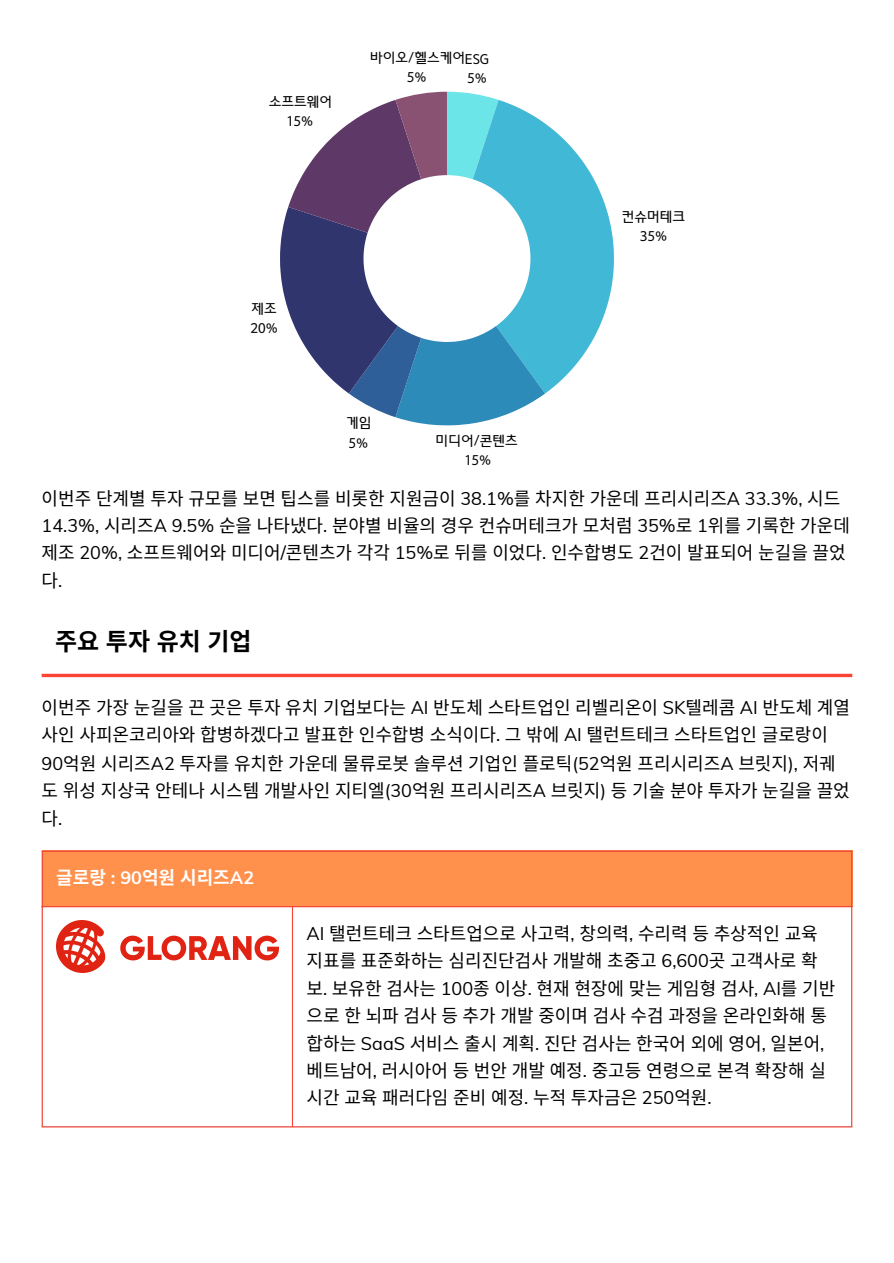
<style>
.page{position:relative;width:894px;height:1263px;background:#fff}
.page>*{position:absolute;margin:0;border:0;box-sizing:border-box;transform-origin:0 0}
.t1{font:700 24px "Noto Sans CJ Ksc";color:#000}
.t2{font:18px/27.5px "Noto Sans CJ Ksc";color:#000}
.t3{font:700 18px "Noto Sans CJ Ksc";color:#fff}
.t4{font:13.5px "OT Didim Gothic M";color:#000}
.s1{font-family:"Muli"}
</style>
<div class="page">
<svg style="left:280px;top:92px;width:333px;height:333px"></svg>
<hr style="left:42px;top:674px;width:810px;height:3px;background:#fc4436">
<div style="left:42px;top:851px;width:809px;height:56px;background:#ff914d"></div>
<img style="left:56px;top:921px;width:222px;height:51px">
<hr style="left:42px;top:852px;width:1px;height:274px;background:#fc4436">
<hr style="left:292px;top:907px;width:1px;height:219px;background:#fc4436">
<hr style="left:851px;top:852px;width:1px;height:274px;background:#fc4436">
<hr style="left:42px;top:851px;width:810px;height:1px;background:#fc4436">
<hr style="left:42px;top:906px;width:810px;height:1px;background:#fc4436">
<hr style="left:42px;top:1126px;width:810px;height:1px;background:#fc4436">
<p class="t4" style="left:269px;top:95px;width:65px">소프트웨어</p>
<p class="t4" style="left:286px;top:115px;width:28px">15%</p>
<p class="t4" style="left:370px;top:51px;width:96px">바이오/헬스케어</p>
<p class="t4" style="left:406px;top:71px;width:21px">5%</p>
<p class="t4" style="left:465px;top:53px;width:26px">ESG</p>
<p class="t4" style="left:467px;top:72px;width:21px">5%</p>
<p class="t4" style="left:251px;top:302px;width:27px">제조</p>
<p class="t4" style="left:250px;top:322px;width:29px">20%</p>
<p class="t4" style="left:346px;top:417px;width:27px">게임</p>
<p class="t4" style="left:348px;top:437px;width:21px">5%</p>
<p class="t4" style="left:435px;top:434px;width:84px">미디어/콘텐츠</p>
<p class="t4" style="left:464px;top:454px;width:28px">15%</p>
<p class="t4" style="left:621px;top:210px;width:65px">컨슈머테크</p>
<p class="t4" style="left:639px;top:230px;width:29px">35%</p>
<p class="t2" style="left:42px;top:484px;width:809px">이번주 단계별 투자 규모를 보면 팁스를 비롯한 지원금이 <span class="s1">38.1%</span>를 차지한 가운데 프리시리즈<span class="s1">A 33.3%,</span> 시드 <span class="s1">14.3%,</span> 시리즈<span class="s1">A 9.5%</span> 순을 나타냈다<span class="s1">.</span> 분야별 비율의 경우 컨슈머테크가 모처럼 <span class="s1">35%</span>로 <span class="s1">1</span>위를 기록한 가운데 제조 <span class="s1">20%,</span> 소프트웨어와 미디어<span class="s1">/</span>콘텐츠가 각각 <span class="s1">15%</span>로 뒤를 이었다<span class="s1">.</span> 인수합병도 <span class="s1">2</span>건이 발표되어 눈길을 끌었 다<span class="s1">.</span></p>
<p class="t1" style="left:55px;top:622px;width:198px">주요 투자 유치 기업</p>
<p class="t2" style="left:42px;top:693px;width:809px">이번주 가장 눈길을 끈 곳은 투자 유치 기업보다는 <span class="s1">AI</span> 반도체 스타트업인 리벨리온이 <span class="s1">SK</span>텔레콤 <span class="s1">AI</span> 반도체 계열 사인 사피온코리아와 합병하겠다고 발표한 인수합병 소식이다<span class="s1">.</span> 그 밖에 <span class="s1">AI</span> 탤런트테크 스타트업인 글로랑이 <span class="s1">90</span>억원 시리즈<span class="s1">A2</span> 투자를 유치한 가운데 물류로봇 솔루션 기업인 플로틱<span class="s1">(52</span>억원 프리시리즈<span class="s1">A</span> 브릿지<span class="s1">),</span> 저궤 도 위성 지상국 안테나 시스템 개발사인 지티엘<span class="s1">(30</span>억원 프리시리즈<span class="s1">A</span> 브릿지<span class="s1">)</span> 등 기술 분야 투자가 눈길을 끌었 다<span class="s1">.</span></p>
<p class="t3" style="left:56px;top:863px;width:199px">글로랑 <span class="s1">: 90</span>억원 시리즈<span class="s1">A2</span></p>
<p class="t2" style="left:306px;top:919px;width:530px"><span class="s1">AI</span> 탤런트테크 스타트업으로 사고력<span class="s1">,</span> 창의력<span class="s1">,</span> 수리력 등 추상적인 교육 지표를 표준화하는 심리진단검사 개발해 초중고 <span class="s1">6,600</span>곳 고객사로 확 보<span class="s1">.</span> 보유한 검사는 <span class="s1">100</span>종 이상<span class="s1">.</span> 현재 현장에 맞는 게임형 검사<span class="s1">, AI</span>를 기반 으로 한 뇌파 검사 등 추가 개발 중이며 검사 수검 과정을 온라인화해 통 합하는 <span class="s1">SaaS</span> 서비스 출시 계획<span class="s1">.</span> 진단 검사는 한국어 외에 영어<span class="s1">,</span> 일본어<span class="s1">, </span>베트남어<span class="s1">,</span> 러시아어 등 번안 개발 예정<span class="s1">.</span> 중고등 연령으로 본격 확장해 실 시간 교육 패러다임 준비 예정<span class="s1">.</span> 누적 투자금은 <span class="s1">250</span>억원<span class="s1">.</span></p>
</div>
